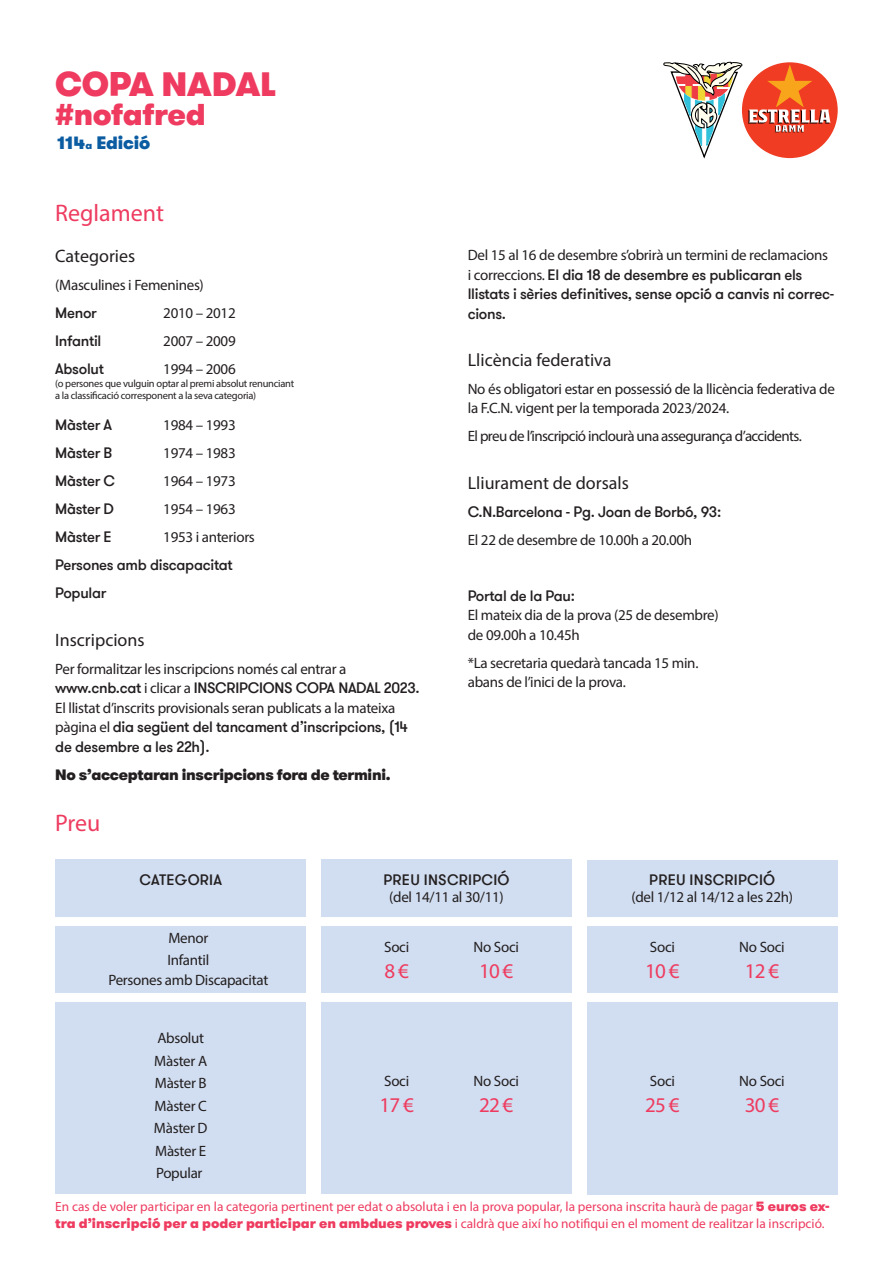
<style>
.page{position:relative;width:893px;height:1263px;background:#fff}
.page>*{position:absolute;margin:0;border:0;box-sizing:border-box;transform-origin:0 0}
.t1{font:900 33.75px "GT Walsheim Pro";letter-spacing:-.01em;color:#ee3b5f}
.t2{font:900 30px "GT Walsheim Pro";letter-spacing:-.01em;color:#ee3b5f}
.titols_OK{font:24px "Myriad Pro";color:#ee3b5f}
.taula{font:21px "Myriad Pro";letter-spacing:-.04em;color:#ee3b5f}
.subtitols{font:18px "Myriad Pro";color:#231f20}
.t3{font:900 17.7px "GT Walsheim Pro";letter-spacing:-.01em;color:#0c5ca2}
.text_base{font:15px/19.5px "Myriad Pro";letter-spacing:-.02em;color:#231f20}
.text_base-2{font:500 15px/19.5px "GT Walsheim Pro";letter-spacing:-.02em;color:#231f20}
.text_base-3{font:15px "Myriad Pro";letter-spacing:-.04em;color:#231f20}
.text_base-4{font:900 15px "GT Walsheim Pro";letter-spacing:-.02em;color:#231f20}
.taula-2{font:500 15px "GT Walsheim Pro";letter-spacing:.015em;color:#231f20}
.titols_OK-2{font:13.35px/16.5px "Myriad Pro";color:#ee3b5f}
.text_base-5{font:10.5px/12px "Myriad Pro";letter-spacing:-.025em;color:#231f20}
.s1{font-size:10.2px}
.s2{font-family:"GT Walsheim Pro";font-weight:500}
.s3{font-family:"Myriad Pro";font-weight:400}
.s4{font-family:"GT Walsheim Pro";font-weight:900}
</style>
<div class="page">
<div style="left:587px;top:860px;width:251px;height:335px;background:#d1def1"></div>
<div style="left:321px;top:859px;width:251px;height:335px;background:#d1def1"></div>
<div style="left:55px;top:859px;width:251px;height:335px;background:#d1def1"></div>
<div style="left:42px;top:993px;width:851px;height:9px;background:#fff"></div>
<div style="left:42px;top:917px;width:851px;height:9px;background:#fff"></div>
<div style="left:742px;top:62px;width:96px;height:96px;background:#ef3c22;border-radius:50%"></div>
<svg style="left:663px;top:61px;width:168px;height:98px"></svg>
<h1 class="t1" style="left:55px;top:62px;width:222px">COPA NADAL</h1>
<h2 class="t2" style="left:55px;top:95px;width:152px">#nofafred</h2>
<p class="t3" style="left:57px;top:131px;width:95px">114<span class="s1">ª</span> Edició</p>
<p class="titols_OK" style="left:55px;top:198px;width:110px">Reglament</p>
<p class="subtitols" style="left:55px;top:245px;width:82px">Categories</p>
<p class="text_base" style="left:55px;top:275px;width:150px">(Masculines i Femenines)</p>
<p class="text_base-2" style="left:55px;top:304px;width:43px">Menor</p>
<p class="text_base" style="left:163px;top:303px;width:74px">2010 – 2012</p>
<p class="text_base-2" style="left:55px;top:332px;width:48px">Infantil</p>
<p class="text_base" style="left:163px;top:331px;width:74px">2007 – 2009</p>
<p class="text_base-2" style="left:55px;top:360px;width:50px">Absolut</p>
<p class="text_base" style="left:163px;top:359px;width:74px">1994 – 2006</p>
<p class="text_base-5" style="left:55px;top:378px;width:241px">(o persones que vulguin optar al premi absolut renunciant a la classificació corresponent a la seva categoria)</p>
<p class="text_base-2" style="left:55px;top:416px;width:58px">Màster A</p>
<p class="text_base" style="left:163px;top:415px;width:74px">1984 – 1993</p>
<p class="text_base-2" style="left:55px;top:444px;width:59px">Màster B</p>
<p class="text_base" style="left:163px;top:443px;width:74px">1974 – 1983</p>
<p class="text_base-2" style="left:55px;top:472px;width:61px">Màster C</p>
<p class="text_base" style="left:163px;top:471px;width:74px">1964 – 1973</p>
<p class="text_base-2" style="left:55px;top:500px;width:60px">Màster D</p>
<p class="text_base" style="left:163px;top:499px;width:74px">1954 – 1963</p>
<p class="text_base-2" style="left:55px;top:528px;width:58px">Màster E</p>
<p class="text_base" style="left:163px;top:527px;width:93px">1953 i anteriors</p>
<p class="text_base-2" style="left:55px;top:556px;width:179px">Persones amb discapacitat</p>
<p class="text_base-2" style="left:55px;top:584px;width:53px">Popular</p>
<p class="subtitols" style="left:55px;top:629px;width:91px">Inscripcions</p>
<p class="text_base" style="left:55px;top:659px;width:366px">Per formalitzar les inscripcions només cal entrar a <span class="s2">www.cnb.cat</span> i clicar a <span class="s2">INSCRIPCIONS COPA NADAL 2023.<br></span>El llistat d’inscrits provisionals seran publicats a la mateixa pàgina el <span class="s2">dia següent del tancament d’inscripcions, (14 de desembre a les 22h).</span></p>
<p class="text_base-4" style="left:55px;top:764px;width:337px">No s’acceptaran inscripcions fora de termini.</p>
<p class="titols_OK" style="left:55px;top:808px;width:47px">Preu</p>
<p class="text_base-2" style="left:468px;top:245px;width:368px"><span class="s3">Del 15 al 16 de desembre s’obrirà un termini de reclamacions i correccions.</span> El dia 18 de desembre es publicaran els llistats i sèries definitives, sense opció a canvis ni correc&shy;cions.</p>
<p class="subtitols" style="left:468px;top:349px;width:145px">Llicència federativa</p>
<p class="text_base" style="left:468px;top:379px;width:369px">No és obligatori estar en possessió de la llicència federativa de la F.C.N. vigent per la temporada 2023/2024.</p>
<p class="text_base-3" style="left:468px;top:427px;width:335px">El preu de l’inscripció inclourà una assegurança d’accidents.</p>
<p class="subtitols" style="left:468px;top:472px;width:163px">Lliurament de dorsals</p>
<p class="text_base-2" style="left:468px;top:502px;width:255px">C.N.Barcelona - Pg. Joan de Borbó, 93:</p>
<p class="text_base" style="left:468px;top:530px;width:226px">El 22 de desembre de 10.00h a 20.00h</p>
<p class="text_base" style="left:468px;top:586px;width:252px"><span class="s2">Portal de la Pau:<br></span>El mateix dia de la prova (25 de desembre) de 09.00h a 10.45h</p>
<p class="text_base" style="left:468px;top:653px;width:232px">*La secretaria quedarà tancada 15 min. abans de l’inici de la prova.</p>
<p class="taula-2" style="left:140px;top:871px;width:84px">CATEGORIA</p>
<p class="taula-2" style="left:383px;top:871px;width:128px">PREU INSCRIPCIÓ</p>
<p class="text_base" style="left:389px;top:887px;width:116px">(del 14/11 al 30/11)</p>
<p class="taula-2" style="left:649px;top:871px;width:128px">PREU INSCRIPCIÓ</p>
<p class="text_base" style="left:631px;top:887px;width:163px">(del 1/12 al 14/12 a les 22h)</p>
<p class="text_base" style="left:168px;top:927px;width:41px">Menor</p>
<p class="text_base" style="left:167px;top:950px;width:43px">Infantil</p>
<p class="text_base" style="left:108px;top:969px;width:161px">Persones amb Discapacitat</p>
<p class="text_base" style="left:384px;top:937px;width:27px">Soci</p>
<p class="taula" style="left:385px;top:958px;width:26px">8 €</p>
<p class="text_base" style="left:474px;top:937px;width:47px">No Soci</p>
<p class="taula" style="left:479px;top:958px;width:36px">10 €</p>
<p class="text_base" style="left:650px;top:937px;width:27px">Soci</p>
<p class="taula" style="left:645px;top:958px;width:36px">10 €</p>
<p class="text_base" style="left:739px;top:937px;width:47px">No Soci</p>
<p class="taula" style="left:745px;top:958px;width:36px">12 €</p>
<p class="text_base" style="left:157px;top:1028px;width:48px">Absolut</p>
<p class="text_base" style="left:154px;top:1050px;width:54px">Màster A</p>
<p class="text_base" style="left:155px;top:1073px;width:53px">Màster B</p>
<p class="text_base" style="left:155px;top:1095px;width:54px">Màster C</p>
<p class="text_base" style="left:154px;top:1118px;width:55px">Màster D</p>
<p class="text_base" style="left:155px;top:1140px;width:53px">Màster E</p>
<p class="text_base" style="left:156px;top:1163px;width:48px">Popular</p>
<p class="text_base" style="left:384px;top:1071px;width:27px">Soci</p>
<p class="taula" style="left:380px;top:1092px;width:36px">17 €</p>
<p class="text_base" style="left:474px;top:1071px;width:47px">No Soci</p>
<p class="taula" style="left:479px;top:1092px;width:36px">22 €</p>
<p class="text_base" style="left:650px;top:1071px;width:27px">Soci</p>
<p class="taula" style="left:645px;top:1092px;width:36px">25 €</p>
<p class="text_base" style="left:739px;top:1071px;width:47px">No Soci</p>
<p class="taula" style="left:745px;top:1092px;width:36px">30 €</p>
<p class="titols_OK-2" style="left:55px;top:1198px;width:776px">En cas de voler participar en la categoria pertinent per edat o absoluta i en la prova popular, la persona inscrita haurà de pagar <span class="s4">5 euros ex&shy;tra d’inscripció per a poder participar en ambdues proves</span> i caldrà que així ho notifiqui en el moment de realitzar la inscripció.</p>
</div>
